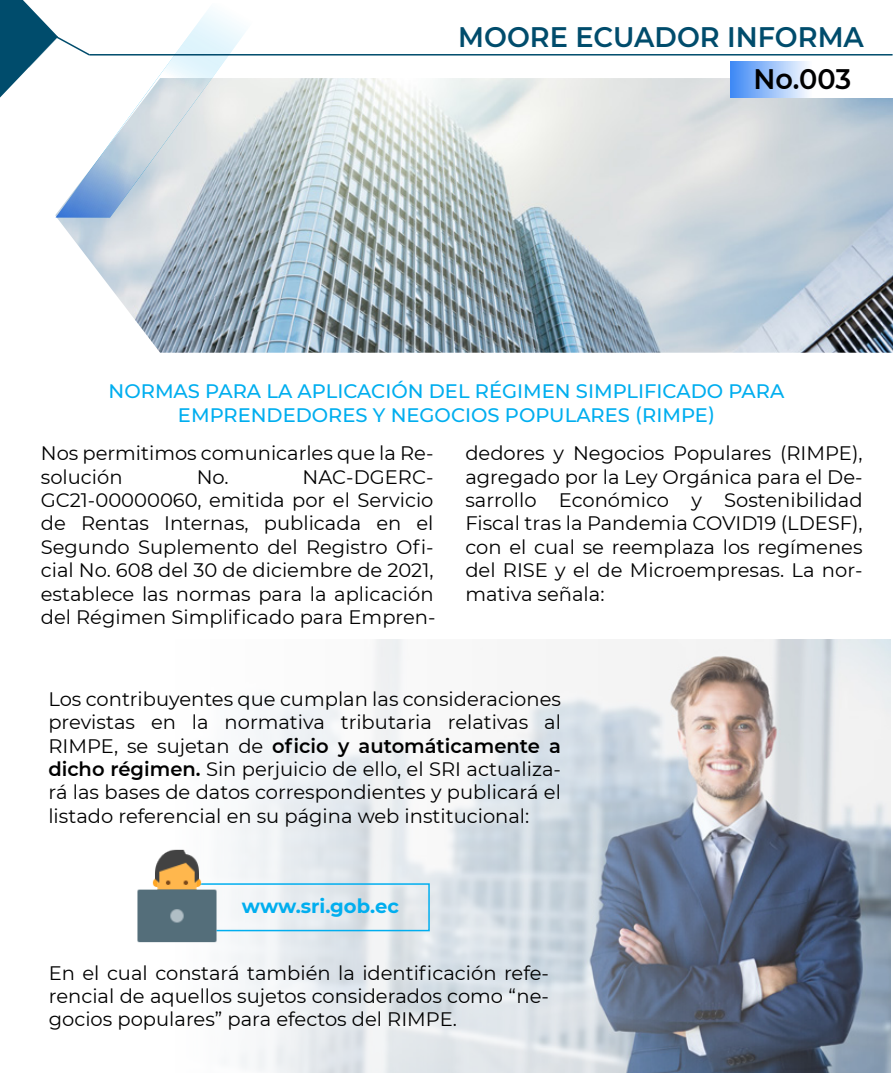
<style>
.page{position:relative;width:893px;height:1073px;background:#fff}
.page>*{position:absolute;margin:0;border:0;box-sizing:border-box;transform-origin:0 0}
.t1{font:600 28.2px "Montserrat";color:#004c6c;scale:.96 1}
.t2{font:600 28.2px "Montserrat";color:#000;scale:.96 1}
.t3{font:19.5px/23.4px "Montserrat";color:#000;text-align:justify}
.t4{font:500 19.5px/23.4px "Montserrat";color:#00aeef;text-align:center}
.t5{font:700 19.5px "Montserrat";color:#00aeef}
.s1{font-weight:600}
</style>
<div class="page">
<hr style="left:89px;top:54px;width:803px;height:2px;background:#004c6c">
<svg style="left:0;top:0;width:56px;height:98px"></svg>
<img style="left:57px;top:78px;width:836px;height:274px">
<svg style="left:56px;top:10px;width:211px;height:208px"></svg>
<svg style="left:730px;top:62px;width:162px;height:36px"></svg>
<img style="left:229px;top:639px;width:661px;height:433px">
<div style="left:190px;top:883px;width:240px;height:48px;border:2px solid #00aeef"></div>
<img style="left:137px;top:849px;width:92px;height:94px">
<h1 class="t1" style="left:458px;top:16px;width:424px">MOORE ECUADOR INFORMA</h1>
<h1 class="t2" style="left:754px;top:59px;width:103px">No.003</h1>
<p class="t4" style="left:109px;top:378px;width:677px">NORMAS PARA LA APLICACIÓN DEL RÉGIMEN SIMPLIFICADO PARA<br>EMPRENDEDORES Y NEGOCIOS POPULARES (RIMPE)</p>
<p class="t3" style="left:41px;top:441px;width:394px">Nos permitimos comunicarles que la Re&shy;solución</p>
<p class="t3" style="left:465px;top:441px;width:399px">dedores y Negocios Populares (RIMPE), agregado por la Ley Orgánica para el De&shy;sarrollo Económico y Sostenibilidad Fiscal tras la Pandemia COVID19 (LDESF), con el cual se reemplaza los regímenes del RISE y el de Microempresas. La nor&shy;mativa señala:</p>
<p class="t3" style="left:41px;top:464px;width:396px;text-indent:262px">NAC-DGERC-GC21-00000060, emitida por el Servicio de Rentas Internas, publicada en el Segundo Suplemento del Registro Ofi&shy;cial No. 608 del 30 de diciembre de 2021, establece las normas para la aplicación del Régimen Simplificado para Empren-</p>
<p class="t3" style="left:197px;top:464px;width:33px">No.</p>
<p class="t3" style="left:48px;top:686px;width:514px">Los contribuyentes que cumplan las consideraciones previstas en la normativa tributaria relativas al RIMPE, se sujetan de <span class="s1">oficio y automáticamente a dicho régimen.</span> Sin perjuicio de ello, el SRI actualiza&shy;rá las bases de datos correspondientes y publicará el listado referencial en su página web institucional:</p>
<p class="t5" style="left:242px;top:892px;width:158px">www.sri.gob.ec</p>
<p class="t3" style="left:49px;top:960px;width:502px">En el cual constará también la identificación refe&shy;rencial de aquellos sujetos considerados como “ne&shy;gocios populares” para efectos del RIMPE.</p>
</div>
